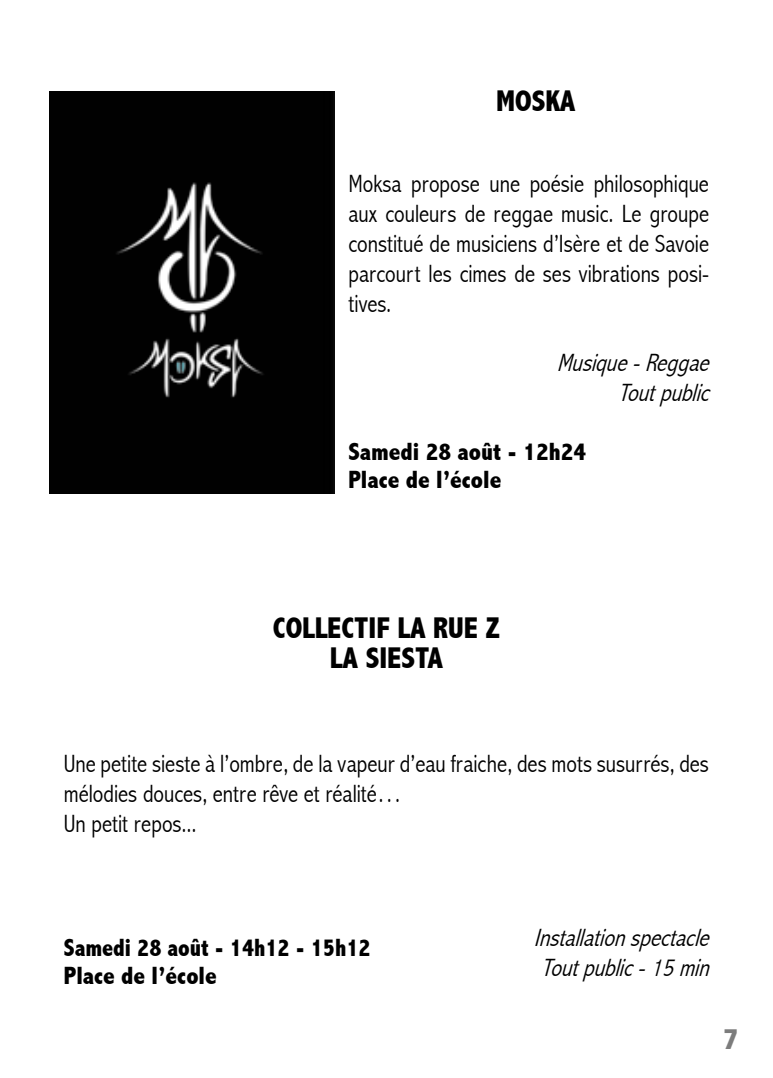
<style>
.page{position:relative;width:773px;height:1078px;background:#fff}
.page>*{position:absolute;margin:0;border:0;box-sizing:border-box;transform-origin:0 0}
.t1{font:800 condensed 30px/30px "Abadi";color:#000;text-align:center}
.t2{font:800 condensed 30px "Abadi";color:#7c7c7c}
.t3{font:300 condensed 25px/30px "Abadi";color:#000}
.t4{font:italic 300 condensed 25px/30px "Abadi";color:#000}
.t5{font:800 condensed 25px/27.5px "Abadi";color:#000;scale:.95 1}
.t6{font:800 condensed 25px/27.5px "Abadi";color:#000}
</style>
<div class="page">
<img style="left:50px;top:91px;width:284px;height:402px">
<p class="t1" style="left:496px;top:86px;width:81px">MOSKA</p>
<p class="t3" style="left:348px;top:169px;width:362px;text-align:justify">Moksa propose une poésie philosophique aux couleurs de reggae music. Le groupe constitué de musiciens d’Isère et de Savoie parcourt les cimes de ses vibrations posi&shy;tives.</p>
<p class="t4" style="left:556px;top:347px;width:161px;text-align:right">Musique-Reggae<br>Toutpublic</p>
<p class="t6" style="left:348px;top:438px;width:239px">Samedi 28 août - 12h24<br>Place de l’école</p>
<p class="t1" style="left:273px;top:613px;width:229px">COLLECTIF LA RUE Z<br>LA SIESTA</p>
<p class="t3" style="left:64px;top:748px;width:646px">Une petite sieste à l’ombre, de la vapeur d’eau fraiche, des mots susurrés, des mélodies douces, entre rêve et réalité…<br>Un petit repos...</p>
<p class="t5" style="left:64px;top:933px;width:324px">Samedi 28 août - 14h12 - 15h12<br>Place de l’école</p>
<p class="t4" style="left:533px;top:922px;width:184px">Installationspectacle<br>Toutpublic-15min</p>
<p class="t2" style="left:723px;top:1021px;width:17px">7</p>
</div>
